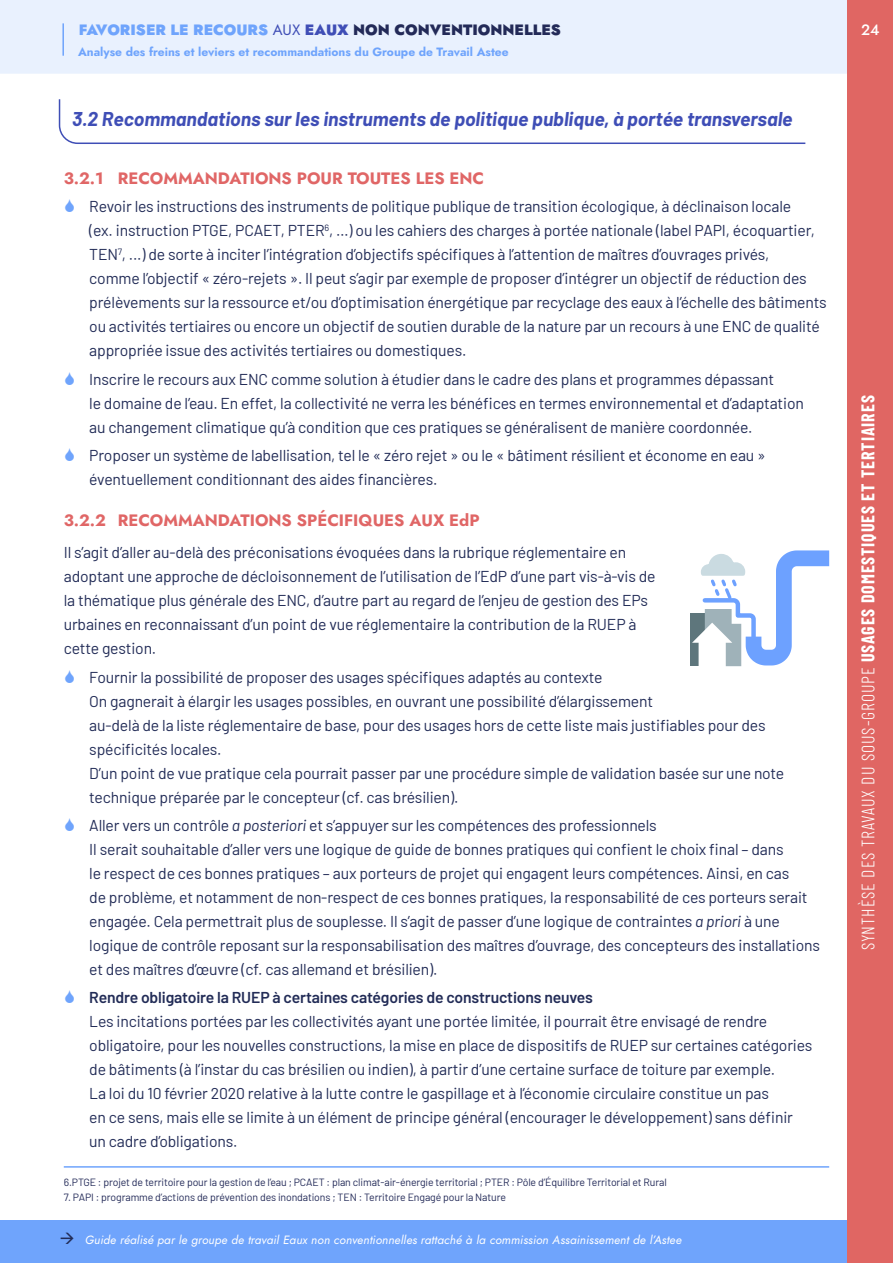
<style>
.page{position:relative;width:893px;height:1263px;background:#fff}
.page>*{position:absolute;margin:0;border:0;box-sizing:border-box;transform-origin:0 0}
.t1{font:italic 700 19.5px "Barlow";color:#3f4eb6}
.t2{font:300 18px "Barlow Condensed";letter-spacing:.05em;color:#fff}
.t3{font:700 16.5px "Jost";color:#e06666}
.t4{font:15.75px/24px "Barlow";letter-spacing:-.01em;color:#222c57}
.t5{font:600 15.75px "Barlow";letter-spacing:-.01em;color:#222c57}
.t6{font:900 15px "Jost";color:#232a58}
.t7{font:500 15px "Jost";color:#fff}
.t8{font:italic 12px "Jost";letter-spacing:.01em;color:#fff}
.t9{font:700 12px "Jost";color:#6fa4fc}
.t10{font:10.5px "Barlow";letter-spacing:-.01em;color:#232a58}
.s1{color:#6fa4fc}
.s2{font-weight:400;color:#3f4eb6}
.s3{color:#3f4eb6}
.s4{font-style:italic}
.s5{font-weight:700}
</style>
<div class="page">
<div style="left:0;top:1220px;width:893px;height:43px;background:#6fa4fc"></div>
<div style="left:0;top:0;width:848px;height:74px;background:#e9f1fe"></div>
<div style="left:848px;top:0;width:45px;height:1263px;background:#e06663"></div>
<hr style="left:62px;top:23px;width:2px;height:33px;background:#6fa4fc">
<svg style="left:58px;top:99px;width:748px;height:45px"></svg>
<div style="left:690px;top:613px;width:26px;height:53px;background:#5e767c"></div>
<svg style="left:692px;top:550px;width:137px;height:117px"></svg>
<hr style="left:64px;top:1166px;width:765px;height:1px;background:#6fa4fc">
<p class="t6" style="left:79px;top:19px;width:484px"><span class="s1">FAVORISER LE RECOURS</span> <span class="s2">AUX</span> <span class="s3">EAUX</span> NON CONVENTIONNELLES</p>
<p class="t9" style="left:78px;top:43px;width:432px">Analyse des freins et leviers et recommandations du Groupe de Travail Astee</p>
<p class="t1" style="left:72px;top:105px;width:722px">3.2 Recommandations sur les instruments de politique publique, à portée transversale</p>
<p class="t3" style="left:64px;top:167px;width:422px">3.2.1 RECOMMANDATIONS POUR TOUTES LES ENC</p>
<p class="t4" style="left:89px;top:193px;width:739px">Revoir les instructions des instruments de politique publique de transition écologique, à déclinaison locale<br>(ex. instruction PTGE, PCAET, PTER<sup>6</sup>, …) ou les cahiers des charges à portée nationale (label PAPI, écoquartier, TEN<sup>7</sup>, ...) de sorte à inciter l’intégration d’objectifs spécifiques à l’attention de maîtres d’ouvrages privés,<br>comme l’objectif « zéro-rejets ». Il peut s’agir par exemple de proposer d’intégrer un objectif de réduction des prélèvements sur la ressource et/ou d’optimisation énergétique par recyclage des eaux à l’échelle des bâtiments ou activités tertiaires ou encore un objectif de soutien durable de la nature par un recours à une ENC de qualité appropriée issue des activités tertiaires ou domestiques.</p>
<p class="t4" style="left:89px;top:366px;width:716px">Inscrire le recours aux ENC comme solution à étudier dans le cadre des plans et programmes dépassant<br>le domaine de l’eau. En effet, la collectivité ne verra les bénéfices en termes environnemental et d’adaptation au changement climatique qu’à condition que ces pratiques se généralisent de manière coordonnée.</p>
<p class="t4" style="left:89px;top:442px;width:678px">Proposer un système de labellisation, tel le « zéro rejet » ou le « bâtiment résilient et économe en eau » éventuellement conditionnant des aides financières.</p>
<p class="t3" style="left:64px;top:508px;width:417px">3.2.2 RECOMMANDATIONS SPÉCIFIQUES AUX EdP</p>
<p class="t4" style="left:64px;top:539px;width:593px">Il s’agit d’aller au-delà des préconisations évoquées dans la rubrique réglementaire en adoptant une approche de décloisonnement de l’utilisation de l’EdP d’une part vis-à-vis de la thématique plus générale des ENC, d’autre part au regard de l’enjeu de gestion des EPs urbaines en reconnaissant d’un point de vue réglementaire la contribution de la RUEP à cette gestion.</p>
<p class="t4" style="left:89px;top:664px;width:696px">Fournir la possibilité de proposer des usages spécifiques adaptés au contexte<br>On gagnerait à élargir les usages possibles, en ouvrant une possibilité d’élargissement<br>au-delà de la liste réglementaire de base, pour des usages hors de cette liste mais justifiables pour des spécificités locales.<br>D’un point de vue pratique cela pourrait passer par une procédure simple de validation basée sur une note technique préparée par le concepteur (cf. cas brésilien).</p>
<p class="t4" style="left:89px;top:812px;width:732px">Aller vers un contrôle <span class="s4">a posteriori</span> et s’appuyer sur les compétences des professionnels<br>Il serait souhaitable d’aller vers une logique de guide de bonnes pratiques qui confient le choix final – dans<br>le respect de ces bonnes pratiques – aux porteurs de projet qui engagent leurs compétences. Ainsi, en cas<br>de problème, et notamment de non-respect de ces bonnes pratiques, la responsabilité de ces porteurs serait engagée. Cela permettrait plus de souplesse. Il s’agit de passer d’une logique de contraintes <span class="s4">a priori</span> à une logique de contrôle reposant sur la responsabilisation des maîtres d’ouvrage, des concepteurs des installations et des maîtres d’œuvre (cf. cas allemand et brésilien).</p>
<p class="t5" style="left:89px;top:986px;width:505px">Rendre obligatoire la RUEP à certaines catégories de constructions neuves</p>
<p class="t4" style="left:89px;top:1008px;width:725px">Les incitations portées par les collectivités ayant une portée limitée, il pourrait être envisagé de rendre obligatoire, pour les nouvelles constructions, la mise en place de dispositifs de RUEP sur certaines catégories de bâtiments (à l’instar du cas brésilien ou indien), à partir d’une certaine surface de toiture par exemple.<br>La loi du 10 février 2020 relative à la lutte contre le gaspillage et à l’économie circulaire constitue un pas<br>en ce sens, mais elle se limite à un élément de principe général (encourager le développement) sans définir un cadre d’obligations.</p>
<p class="t10" style="left:64px;top:1174px;width:605px">6.PTGE : projet de territoire pour la gestion de l’eau ; PCAET : plan climat-air-énergie territorial ; PTER : Pôle d’Équilibre Territorial et Rural</p>
<p class="t10" style="left:64px;top:1189px;width:444px">7. PAPI : programme d’actions de prévention des inondations ; TEN : Territoire Engagé pour la Nature</p>
<p class="t8" style="left:85px;top:1232px;width:598px">Guide réalisé par le groupe de travail Eaux non conventionnelles rattaché à la commission Assainissement de l’Astee</p>
<p class="t7" style="left:861px;top:19px;width:20px">24</p>
<p class="t2" style="left:855px;top:950px;width:556px;rotate:-90deg">SYNTHÈSE DES TRAVAUX DU SOUS-GROUPE <span class="s5">USAGES DOMESTIQUES ET TERTIAIRES</span></p>
</div>
